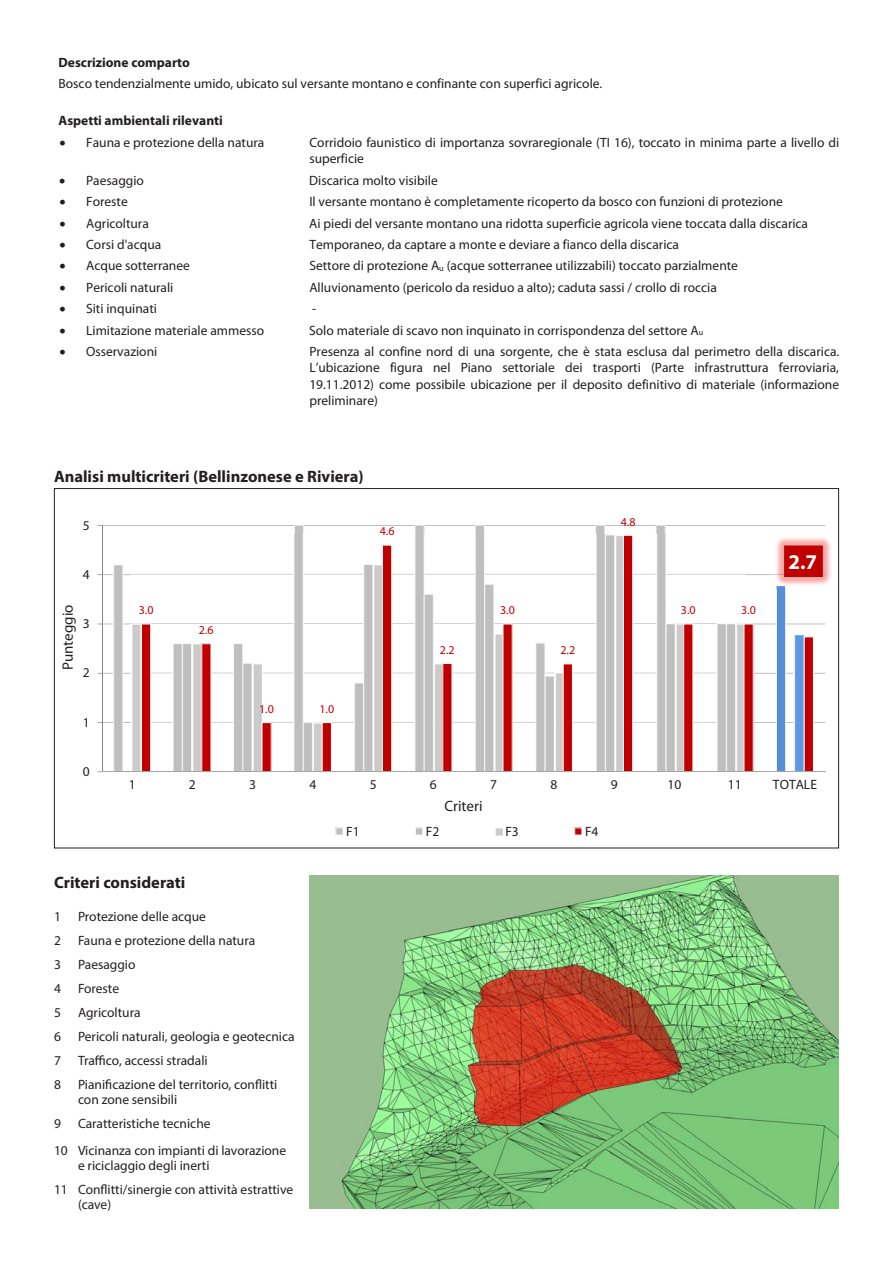
<style>
.page{position:relative;width:893px;height:1263px;background:#fff}
.page>*{position:absolute;margin:0;border:0;box-sizing:border-box;transform-origin:0 0}
.t1{font:700 21px "Myriad Pro";color:#fff}
.t2{font:700 16.5px "Myriad Pro";color:#231f20}
.t3{font:15px "Myriad Pro";color:#231f20}
.t4{font:13.5px/16.2px "Myriad Pro";color:#231f20}
.t5{font:700 13.5px "Myriad Pro";color:#231f20}
.t6{font:12px "Myriad Pro";color:#c00000}
.s1{font-size:8.25px}
</style>
<div class="page">
<img style="left:309px;top:875px;width:530px;height:334px">
<hr style="left:102px;top:722px;width:723px;height:1px;background:#a6a6a6">
<hr style="left:102px;top:673px;width:723px;height:1px;background:#a6a6a6">
<hr style="left:102px;top:624px;width:723px;height:1px;background:#a6a6a6">
<hr style="left:102px;top:574px;width:723px;height:1px;background:#a6a6a6">
<hr style="left:102px;top:525px;width:723px;height:1px;background:#a6a6a6">
<svg style="left:776px;top:590px;width:10px;height:181px;background:#72a1db"></svg>
<svg style="left:113px;top:565px;width:10px;height:206px;background:#c8c8c8"></svg>
<svg style="left:294px;top:525px;width:19px;height:9px"></svg>
<svg style="left:414px;top:525px;width:20px;height:9px"></svg>
<svg style="left:475px;top:525px;width:19px;height:9px"></svg>
<svg style="left:595px;top:525px;width:20px;height:9px"></svg>
<svg style="left:655px;top:525px;width:20px;height:9px"></svg>
<img style="left:794px;top:635px;width:11px;height:136px">
<img style="left:131px;top:534px;width:614px;height:237px">
<svg style="left:141px;top:623px;width:10px;height:148px"></svg>
<svg style="left:201px;top:643px;width:11px;height:128px"></svg>
<svg style="left:261px;top:722px;width:11px;height:49px"></svg>
<svg style="left:322px;top:722px;width:10px;height:49px"></svg>
<svg style="left:382px;top:545px;width:10px;height:226px;background:#ca2d2d"></svg>
<svg style="left:442px;top:663px;width:11px;height:108px"></svg>
<svg style="left:502px;top:623px;width:11px;height:148px;background:#cc3b3b"></svg>
<svg style="left:563px;top:663px;width:10px;height:108px"></svg>
<svg style="left:623px;top:535px;width:10px;height:236px;background:#ca2d2d"></svg>
<svg style="left:683px;top:623px;width:10px;height:148px"></svg>
<svg style="left:743px;top:623px;width:11px;height:148px;background:#cb3b3b"></svg>
<svg style="left:804px;top:636px;width:10px;height:135px"></svg>
<hr style="left:102px;top:525px;width:1px;height:247px;background:#868686">
<hr style="left:102px;top:771px;width:723px;height:1px;background:#a6a6a6">
<img style="left:771px;top:538px;width:60px;height:52px">
<svg style="left:335px;top:827px;width:8px;height:8px"></svg>
<svg style="left:415px;top:827px;width:8px;height:8px"></svg>
<svg style="left:495px;top:828px;width:8px;height:8px"></svg>
<svg style="left:574px;top:827px;width:8px;height:8px"></svg>
<p class="t5" style="left:59px;top:54px;width:133px">Descrizione comparto</p>
<p class="t4" style="left:59px;top:75px;width:545px">Bosco tendenzialmente umido, ubicato sul versante montano e confinante con superfici agricole.</p>
<p class="t5" style="left:59px;top:112px;width:166px">Aspetti ambientali rilevanti</p>
<p class="t4" style="left:59px;top:134px;width:207px">• Fauna e protezione della natura</p>
<p class="t4" style="left:309px;top:134px;width:531px">Corridoio faunistico di importanza sovraregionale (TI 16), toccato in minima parte a livello di superficie</p>
<p class="t4" style="left:59px;top:172px;width:86px">• Paesaggio</p>
<p class="t4" style="left:309px;top:172px;width:130px">Discarica molto visibile</p>
<p class="t4" style="left:59px;top:193px;width:70px">• Foreste</p>
<p class="t4" style="left:309px;top:193px;width:475px">Il versante montano è completamente ricoperto da bosco con funzioni di protezione</p>
<p class="t4" style="left:59px;top:215px;width:91px">• Agricoltura</p>
<p class="t4" style="left:309px;top:215px;width:500px">Ai piedi del versante montano una ridotta superficie agricola viene toccata dalla discarica</p>
<p class="t4" style="left:59px;top:236px;width:103px">• Corsi d'acqua</p>
<p class="t4" style="left:309px;top:236px;width:371px">Temporaneo, da captare a monte e deviare a fianco della discarica</p>
<p class="t4" style="left:59px;top:258px;width:132px">• Acque sotterranee</p>
<p class="t4" style="left:309px;top:258px;width:430px">Settore di protezione A<span class="s1">u</span> (acque sotterranee utilizzabili) toccato parzialmente</p>
<p class="t4" style="left:59px;top:279px;width:115px">• Pericoli naturali</p>
<p class="t4" style="left:309px;top:279px;width:409px">Alluvionamento (pericolo da residuo a alto); caduta sassi / crollo di roccia</p>
<p class="t4" style="left:59px;top:300px;width:99px">• Siti inquinati</p>
<p class="t4" style="left:312px;top:300px;width:6px">-</p>
<p class="t4" style="left:59px;top:322px;width:206px">• Limitazione materiale ammesso</p>
<p class="t4" style="left:309px;top:322px;width:396px">Solo materiale di scavo non inquinato in corrispondenza del settore A<span class="s1">u</span></p>
<p class="t4" style="left:59px;top:343px;width:100px">• Osservazioni</p>
<p class="t4" style="left:309px;top:343px;width:531px;text-align:justify">Presenza al confine nord di una sorgente, che è stata esclusa dal perimetro della discarica.<br>L’ubicazione figura nel Piano settoriale dei trasporti (Parte infrastruttura ferroviaria, 19.11.2012) come possibile ubicazione per il deposito definitivo di materiale (informazione preliminare)</p>
<p class="t2" style="left:54px;top:466px;width:311px">Analisi multicriteri (Bellinzonese e Riviera)</p>
<p class="t4" style="left:83px;top:517px;width:8px">5</p>
<p class="t4" style="left:83px;top:566px;width:8px">4</p>
<p class="t3" style="left:59px;top:670px;width:67px;rotate:-90deg">Punteggio</p>
<p class="t4" style="left:83px;top:615px;width:8px">3</p>
<p class="t4" style="left:83px;top:665px;width:8px">2</p>
<p class="t4" style="left:83px;top:714px;width:8px">1</p>
<p class="t4" style="left:83px;top:763px;width:8px">0</p>
<p class="t6" style="left:139px;top:603px;width:16px">3.0</p>
<p class="t6" style="left:199px;top:623px;width:16px">2.6</p>
<p class="t6" style="left:259px;top:701px;width:16px">1.0</p>
<p class="t6" style="left:319px;top:701px;width:16px">1.0</p>
<p class="t6" style="left:380px;top:524px;width:16px">4.6</p>
<p class="t6" style="left:440px;top:642px;width:16px">2.2</p>
<p class="t6" style="left:500px;top:603px;width:16px">3.0</p>
<p class="t6" style="left:621px;top:514px;width:16px">4.8</p>
<p class="t6" style="left:560px;top:643px;width:16px">2.2</p>
<p class="t6" style="left:681px;top:603px;width:16px">3.0</p>
<p class="t6" style="left:741px;top:603px;width:16px">3.0</p>
<h1 class="t1" style="left:788px;top:548px;width:30px">2.7</h1>
<p class="t4" style="left:129px;top:776px;width:8px">1</p>
<p class="t4" style="left:189px;top:776px;width:8px">2</p>
<p class="t4" style="left:249px;top:776px;width:8px">3</p>
<p class="t4" style="left:309px;top:776px;width:8px">4</p>
<p class="t4" style="left:370px;top:776px;width:8px">5</p>
<p class="t4" style="left:430px;top:776px;width:8px">6</p>
<p class="t4" style="left:490px;top:776px;width:8px">7</p>
<p class="t4" style="left:550px;top:776px;width:8px">8</p>
<p class="t4" style="left:611px;top:776px;width:8px">9</p>
<p class="t4" style="left:668px;top:776px;width:15px">10</p>
<p class="t4" style="left:728px;top:776px;width:15px">11</p>
<p class="t4" style="left:773px;top:776px;width:46px">TOTALE</p>
<p class="t3" style="left:444px;top:797px;width:40px">Criteri</p>
<p class="t2" style="left:54px;top:872px;width:133px">Criteri considerati</p>
<p class="t4" style="left:54px;top:908px;width:8px">1</p>
<p class="t4" style="left:78px;top:908px;width:129px">Protezione delle acque</p>
<p class="t4" style="left:54px;top:932px;width:8px">2</p>
<p class="t4" style="left:78px;top:932px;width:179px">Fauna e protezione della natura</p>
<p class="t4" style="left:54px;top:956px;width:8px">3</p>
<p class="t4" style="left:78px;top:956px;width:59px">Paesaggio</p>
<p class="t4" style="left:54px;top:980px;width:8px">4</p>
<p class="t4" style="left:78px;top:980px;width:43px">Foreste</p>
<p class="t4" style="left:54px;top:1004px;width:8px">5</p>
<p class="t4" style="left:78px;top:1004px;width:64px">Agricoltura</p>
<p class="t4" style="left:54px;top:1028px;width:8px">6</p>
<p class="t4" style="left:78px;top:1028px;width:218px">Pericoli naturali, geologia e geotecnica</p>
<p class="t4" style="left:54px;top:1052px;width:8px">7</p>
<p class="t4" style="left:78px;top:1052px;width:131px">Traffico, accessi stradali</p>
<p class="t4" style="left:54px;top:1076px;width:8px">8</p>
<p class="t4" style="left:78px;top:1077px;width:201px;line-height:15px">Pianificazione del territorio, conflitti con zone sensibili</p>
<p class="t4" style="left:54px;top:1115px;width:8px">9</p>
<p class="t4" style="left:83px;top:940px;width:8px">4</p>
<p class="t4" style="left:83px;top:1088px;width:8px">1</p>
<p class="t4" style="left:54px;top:1110px;width:234px;line-height:27px;text-indent:24px">Caratteristiche tecniche<br>10 Vicinanza con impianti di lavorazione</p>
<p class="t4" style="left:54px;top:1153px;width:241px;line-height:24px;text-indent:24px">e riciclaggio degli inerti<br>11 Conflitti/sinergie con attività estrattive</p>
<p class="t4" style="left:78px;top:1196px;width:35px">(cave)</p>
<p class="t4" style="left:83px;top:1138px;width:8px">0</p>
<p class="t4" style="left:129px;top:1150px;width:8px">1</p>
<p class="t4" style="left:189px;top:1150px;width:8px">2</p>
<p class="t4" style="left:249px;top:1150px;width:8px">3</p>
<p class="t4" style="left:346px;top:823px;width:15px">F1</p>
<p class="t4" style="left:426px;top:823px;width:15px">F2</p>
<p class="t4" style="left:505px;top:823px;width:15px">F3</p>
<p class="t4" style="left:585px;top:823px;width:15px">F4</p>
</div>
